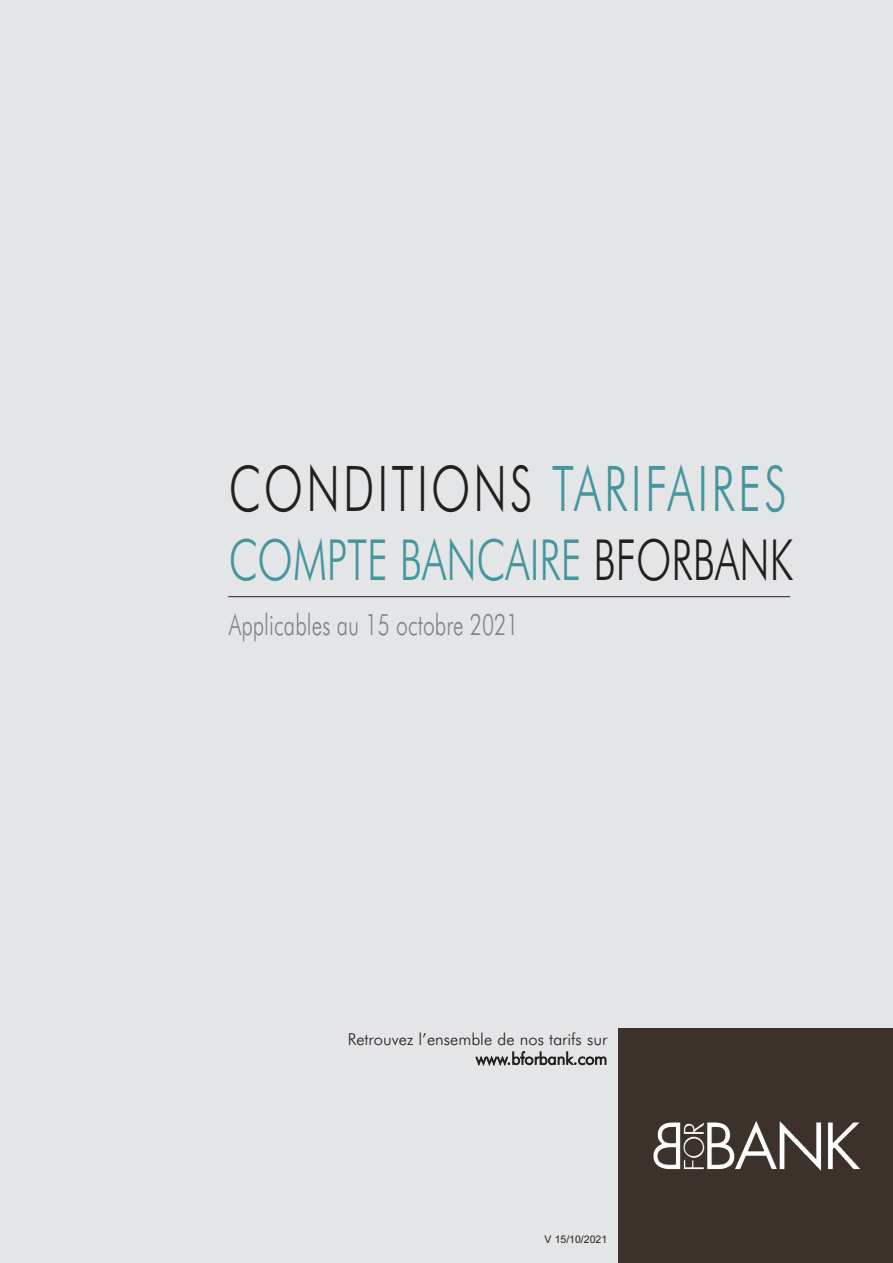
<style>
.page{position:relative;width:893px;height:1263px;background:#e3e5e7}
.page>*{position:absolute;margin:0;border:0;box-sizing:border-box;transform-origin:0 0}
.t1{font:300 63px "Futura BT";letter-spacing:.07em;color:#231f20;scale:.71 1}
.t2{font:300 56.7px "Futura BT";color:#44969d;scale:.71 1}
.t3{font:300 29.4px "Futura BT";letter-spacing:.005em;color:#808285;scale:.71 1}
.t4{font:300 16.5px/19.4px "Futura BT";color:#231f20;text-align:right}
.t5{font:10.5px "Arial";color:#231f20}
.s1{color:#44969d}
.s2{color:#231f20}
</style>
<div class="page">
<div style="left:618px;top:1028px;width:275px;height:235px;background:#3d312c"></div>
<img style="left:653px;top:1120px;width:207px;height:51px">
<hr style="left:228px;top:596px;width:562px;height:1px;background:#231f20">
<h1 class="t1" style="left:229px;top:452px;width:788px">CONDITIONS <span class="s1">TARIFAIRES</span></h1>
<h2 class="t2" style="left:229px;top:527px;width:796px">COMPTE BANCAIRE <span class="s2">BFORBANK</span></h2>
<h3 class="t3" style="left:229px;top:608px;width:410px">Applicables au 15 octobre 2021</h3>
<p class="t4" style="left:348px;top:1029px;width:261px">Retrouvez l’ensemble de nos tarifs sur www.bforbank.com</p>
<p class="t5" style="left:544px;top:1233px;width:64px">V 15/10/2021</p>
</div>
